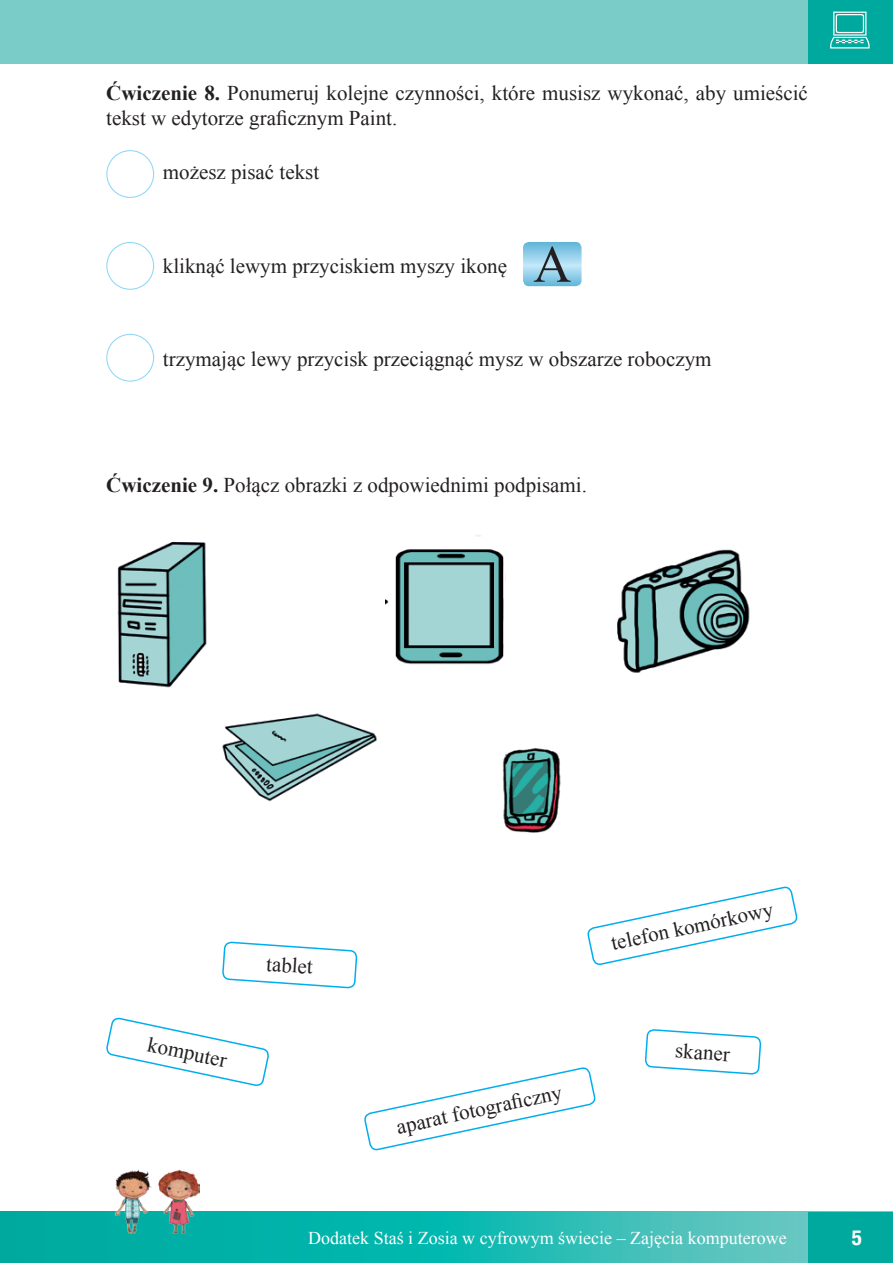
<style>
.page{position:relative;width:893px;height:1263px;background:#fff}
.page>*{position:absolute;margin:0;border:0;box-sizing:border-box;transform-origin:0 0}
.TNR_Justowany{font:21px/25.2px "Times New Roman";color:#231f20}
.Akapit_TNR_14pt_lewo{font:21px "Times New Roman";color:#231f20}
.t1{font:700 condensed 21px "Helvetica Neue LT Com";color:#fff}
.t2{font:18px "Times New Roman";color:#fff}
.s1{font-weight:700}
</style>
<div class="page">
<svg style="left:0;top:1212px;width:808px;height:51px;background:#1cb7af"></svg>
<div style="left:0;top:0;width:893px;height:64px;background:#7accc8"></div>
<div style="left:808px;top:1212px;width:85px;height:51px;background:#00a99d"></div>
<div style="left:808px;top:0;width:85px;height:64px;background:#00a99d"></div>
<svg style="left:830px;top:12px;width:40px;height:37px"></svg>
<img style="left:115px;top:1170px;width:36px;height:63px">
<img style="left:158px;top:1170px;width:41px;height:63px">
<div style="left:106px;top:150px;width:48px;height:48px;border:1px solid #8dd7f7;border-radius:50%"></div>
<div style="left:106px;top:242px;width:48px;height:48px;border:1px solid #8dd7f7;border-radius:50%"></div>
<div style="left:106px;top:334px;width:48px;height:48px;border:1px solid #8dd7f7;border-radius:50%"></div>
<svg style="left:523px;top:242px;width:58px;height:44px;background:#84b9d0"></svg>
<svg style="left:364px;top:1067px;width:232px;height:84px"></svg>
<svg style="left:106px;top:941px;width:252px;height:145px"></svg>
<svg style="left:644px;top:1029px;width:118px;height:46px"></svg>
<svg style="left:587px;top:886px;width:211px;height:79px"></svg>
<img style="left:117px;top:541px;width:90px;height:147px">
<img style="left:222px;top:713px;width:155px;height:89px">
<img style="left:617px;top:549px;width:133px;height:124px">
<img style="left:385px;top:535px;width:121px;height:130px">
<img style="left:502px;top:748px;width:59px;height:85px">
<p class="TNR_Justowany" style="left:106px;top:80px;width:703px"><span class="s1">Ćwiczenie 8.</span> Ponumeruj kolejne czynności, które musisz wykonać, aby umieścić tekst w edytorze graficznym Paint.</p>
<p class="TNR_Justowany" style="left:163px;top:159px;width:158px">możesz pisać tekst</p>
<p class="TNR_Justowany" style="left:163px;top:253px;width:346px">kliknąć lewym przyciskiem myszy ikonę</p>
<p class="TNR_Justowany" style="left:163px;top:346px;width:550px">trzymając lewy przycisk przeciągnąć mysz w obszarze roboczym</p>
<p class="TNR_Justowany" style="left:106px;top:472px;width:482px"><span class="s1">Ćwiczenie 9.</span> Połącz obrazki z odpowiednimi podpisami.</p>
<p class="Akapit_TNR_14pt_lewo" style="left:151px;top:1030px;width:82px;rotate:12deg">komputer</p>
<p class="Akapit_TNR_14pt_lewo" style="left:267px;top:949px;width:48px;rotate:4deg">tablet</p>
<p class="Akapit_TNR_14pt_lewo" style="left:394px;top:1113px;width:170px;rotate:-12deg">aparat fotografi czny</p>
<p class="Akapit_TNR_14pt_lewo" style="left:608px;top:929px;width:167px;rotate:-12deg">telefon komórkowy</p>
<p class="Akapit_TNR_14pt_lewo" style="left:676px;top:1036px;width:56px;rotate:4deg">skaner</p>
<p class="t2" style="left:308px;top:1225px;width:480px">Dodatek Staś i Zosia w cyfrowym świecie – Zajęcia komputerowe</p>
<p class="t1" style="left:852px;top:1225px;width:12px">5</p>
</div>
